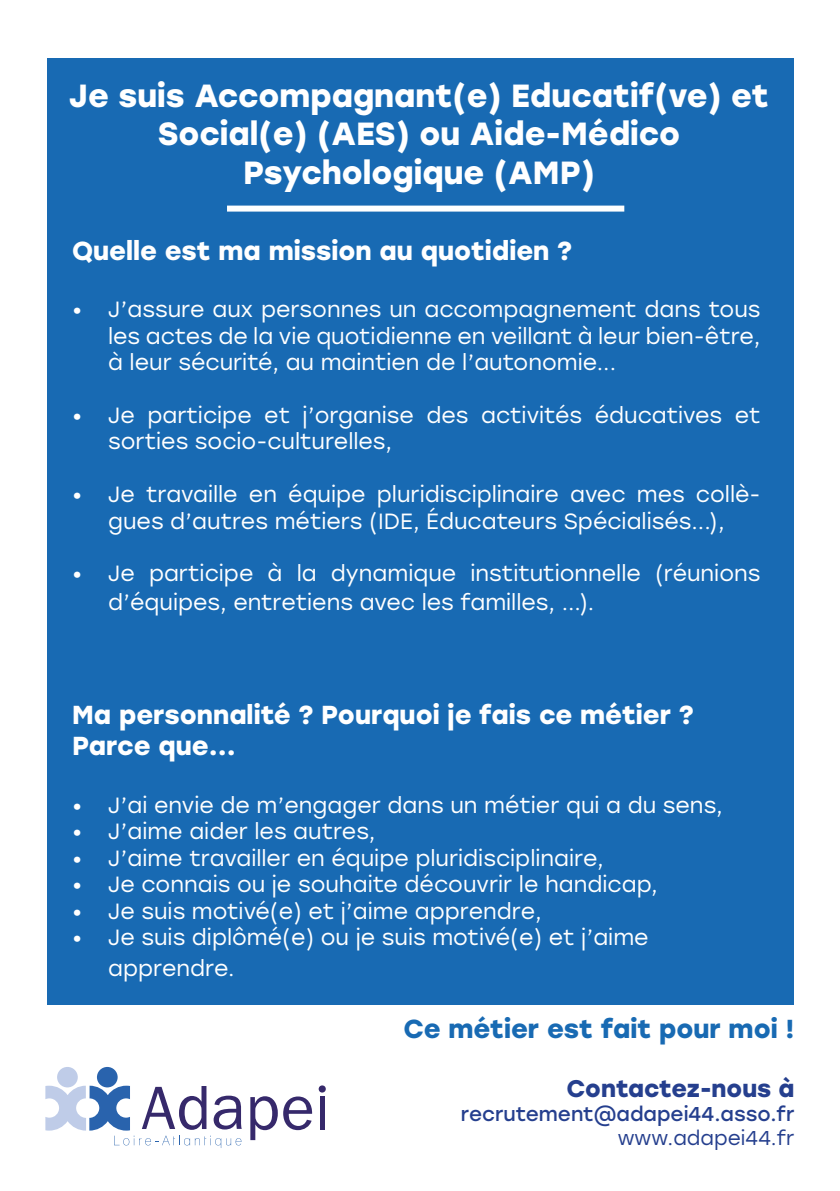
<style>
.page{position:relative;width:840px;height:1191px;background:#fff}
.page>*{position:absolute;margin:0;border:0;box-sizing:border-box;transform-origin:0 0}
.t1{font:700 32px/38.4px "Stolzl";color:#fff;text-align:center}
.t2{font:700 26px/31.2px "Stolzl";color:#fff}
.t3{font:700 26px "Stolzl";color:#186ab3}
.t4{font:700 24px "Stolzl";color:#253f8e}
.t5{font:22px/26.4px "Stolzl";color:#fff}
.t6{font:20px "Stolzl";color:#253f8e}
.t7{font:20px "Stolzl";color:#253f8e}
</style>
<div class="page">
<div style="left:47px;top:59px;width:745px;height:946px;background:#186ab3"></div>
<div style="left:227px;top:206px;width:397px;height:6px;background:#fff"></div>
<div style="left:318px;top:1085px;width:7px;height:7px;background:#36296b;border-radius:50%"></div>
<div style="left:319px;top:1096px;width:5px;height:34px;background:#36296b"></div>
<svg style="left:250px;top:1096px;width:62px;height:44px"></svg>
<div style="left:57px;top:1067px;width:21px;height:20px;background:#bfcce8;border-radius:50%"></div>
<svg style="left:45px;top:1085px;width:196px;height:63px"></svg>
<div style="left:97px;top:1067px;width:21px;height:20px;background:#2963ad;border-radius:50%"></div>
<h1 class="t1" style="left:69px;top:75px;width:701px">Je suis Accompagnant(e) Educatif(ve) et<br>Social(e) (AES) ou Aide-Médico<br>Psychologique (AMP)</h1>
<p class="t2" style="left:72px;top:233px;width:501px">Quelle est ma mission au quotidien ?</p>
<p class="t5" style="left:108px;top:295px;width:653px;text-align:justify;text-indent:-36px">• J’assure aux personnes un accompagnement dans tous les actes de la vie quotidienne en veillant à leur bien-être, à leur sécurité, au maintien de l’autonomie...</p>
<p class="t5" style="left:108px;top:401px;width:653px;text-indent:-36px">• Je participe et j’organise des activités éducatives et sorties socio-culturelles,</p>
<p class="t5" style="left:72px;top:480px;width:689px;text-align:center">• Je travaille en équipe pluridisciplinaire avec mes collè&shy;gues d’autres métiers (IDE, Éducateurs Spécialisés...),</p>
<p class="t5" style="left:108px;top:558px;width:653px;line-height:28.8px;text-indent:-36px">• Je participe à la dynamique institutionnelle (réunions d’équipes, entretiens avec les familles, ...).</p>
<p class="t2" style="left:72px;top:698px;width:623px">Ma personnalité ? Pourquoi je fais ce métier ?<br>Parce que...</p>
<p class="t5" style="left:72px;top:791px;width:652px">• J’ai envie de m’engager dans un métier qui a du sens,</p>
<p class="t5" style="left:72px;top:817px;width:305px">• J’aime aider les autres,</p>
<p class="t5" style="left:72px;top:844px;width:533px">• J’aime travailler en équipe pluridisciplinaire,</p>
<p class="t5" style="left:72px;top:870px;width:586px">• Je connais ou je souhaite découvrir le handicap,</p>
<p class="t5" style="left:72px;top:897px;width:471px">• Je suis motivé(e) et j’aime apprendre,</p>
<p class="t5" style="left:108px;top:921px;width:541px;line-height:31.2px;text-indent:-36px">• Je suis diplômé(e) ou je suis motivé(e) et j’aime apprendre.</p>
<p class="t3" style="left:403px;top:1010px;width:392px">Ce métier est fait pour moi !</p>
<p class="t4" style="left:566px;top:1071px;width:229px">Contactez-nous à</p>
<p class="t6" style="left:460px;top:1099px;width:335px">recrutement@adapei44.asso.fr</p>
<p class="t7" style="left:617px;top:1124px;width:178px">www.adapei44.fr</p>
</div>
